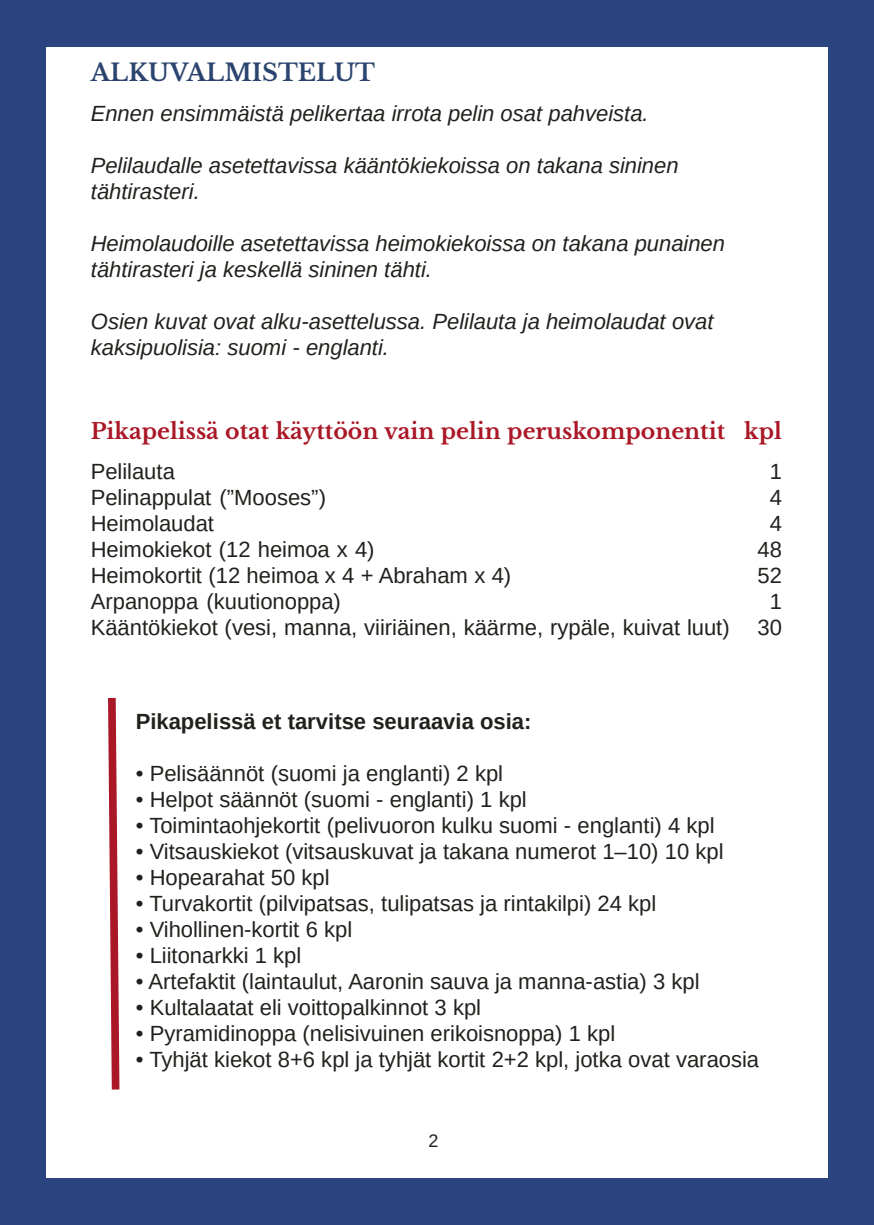
<style>
.page{position:relative;width:874px;height:1225px;background:#fff}
.page>*{position:absolute;margin:0;border:0;box-sizing:border-box;transform-origin:0 0}
.t1{font:700 24px "Libre Baskerville";color:#2a446f}
.t2{font:22px "Liberation Sans";color:#1f221c}
.t3{font:italic 22px/26px "Liberation Sans";color:#1f221c}
.t4{font:700 22px "Libre Baskerville";color:#aa1727}
.t5{font:700 22px "Liberation Sans";color:#1f221c}
.t6{font:18px "Liberation Sans";color:#1f221c}
</style>
<div class="page">
<div style="left:0;top:0;width:873px;height:1225px;background:#2b437e"></div>
<div style="left:46px;top:47px;width:781px;height:1130px;background:#fff"></div>
<svg style="left:108px;top:697px;width:12px;height:393px"></svg>
<p class="t1" style="left:91px;top:58px;width:286px">ALKUVALMISTELUT</p>
<p class="t3" style="left:91px;top:101px;width:559px">Ennen ensimmäistä pelikertaa irrota pelin osat pahveista.</p>
<p class="t3" style="left:91px;top:153px;width:589px">Pelilaudalle asetettavissa kääntökiekoissa on takana sininen tähtirasteri.</p>
<p class="t3" style="left:91px;top:231px;width:635px">Heimolaudoille asetettavissa heimokiekoissa on takana punainen tähtirasteri ja keskellä sininen tähti.</p>
<p class="t3" style="left:91px;top:309px;width:624px">Osien kuvat ovat alku-asettelussa. Pelilauta ja heimolaudat ovat kaksipuolisia: suomi - englanti.</p>
<p class="t4" style="left:91px;top:417px;width:692px">Pikapelissä otat käyttöön vain pelin peruskomponentit kpl</p>
<p class="t2" style="left:91px;top:459px;width:86px">Pelilauta</p>
<p class="t2" style="left:769px;top:459px;width:14px">1</p>
<p class="t2" style="left:91px;top:485px;width:236px">Pelinappulat (”Mooses”)</p>
<p class="t2" style="left:769px;top:485px;width:14px">4</p>
<p class="t2" style="left:91px;top:511px;width:125px">Heimolaudat</p>
<p class="t2" style="left:769px;top:511px;width:14px">4</p>
<p class="t2" style="left:91px;top:537px;width:285px">Heimokiekot (12 heimoa x 4)</p>
<p class="t2" style="left:757px;top:537px;width:26px">48</p>
<p class="t2" style="left:91px;top:563px;width:421px">Heimokortit (12 heimoa x 4 + Abraham x 4)</p>
<p class="t2" style="left:757px;top:563px;width:26px">52</p>
<p class="t2" style="left:91px;top:589px;width:251px">Arpanoppa (kuutionoppa)</p>
<p class="t2" style="left:769px;top:589px;width:14px">1</p>
<p class="t2" style="left:91px;top:615px;width:640px">Kääntökiekot (vesi, manna, viiriäinen, käärme, rypäle, kuivat luut)</p>
<p class="t2" style="left:757px;top:615px;width:26px">30</p>
<p class="t5" style="left:136px;top:709px;width:397px">Pikapelissä et tarvitse seuraavia osia:</p>
<p class="t2" style="left:136px;top:761px;width:369px">• Pelisäännöt (suomi ja englanti) 2 kpl</p>
<p class="t2" style="left:136px;top:787px;width:392px">• Helpot säännöt (suomi - englanti) 1 kpl</p>
<p class="t2" style="left:136px;top:813px;width:580px">• Toimintaohjekortit (pelivuoron kulku suomi - englanti) 4 kpl</p>
<p class="t2" style="left:136px;top:839px;width:589px">• Vitsauskiekot (vitsauskuvat ja takana numerot 1–10) 10 kpl</p>
<p class="t2" style="left:136px;top:865px;width:195px">• Hopearahat 50 kpl</p>
<p class="t2" style="left:136px;top:891px;width:522px">• Turvakortit (pilvipatsas, tulipatsas ja rintakilpi) 24 kpl</p>
<p class="t2" style="left:136px;top:917px;width:218px">• Vihollinen-kortit 6 kpl</p>
<p class="t2" style="left:136px;top:943px;width:167px">• Liitonarkki 1 kpl</p>
<p class="t2" style="left:136px;top:969px;width:565px">• Artefaktit (laintaulut, Aaronin sauva ja manna-astia) 3 kpl</p>
<p class="t2" style="left:136px;top:995px;width:347px">• Kultalaatat eli voittopalkinnot 3 kpl</p>
<p class="t2" style="left:136px;top:1021px;width:481px">• Pyramidinoppa (nelisivuinen erikoisnoppa) 1 kpl</p>
<p class="t2" style="left:136px;top:1047px;width:624px">• Tyhjät kiekot 8+6 kpl ja tyhjät kortit 2+2 kpl, jotka ovat varaosia</p>
<p class="t6" style="left:428px;top:1130px;width:12px">2</p>
</div>
